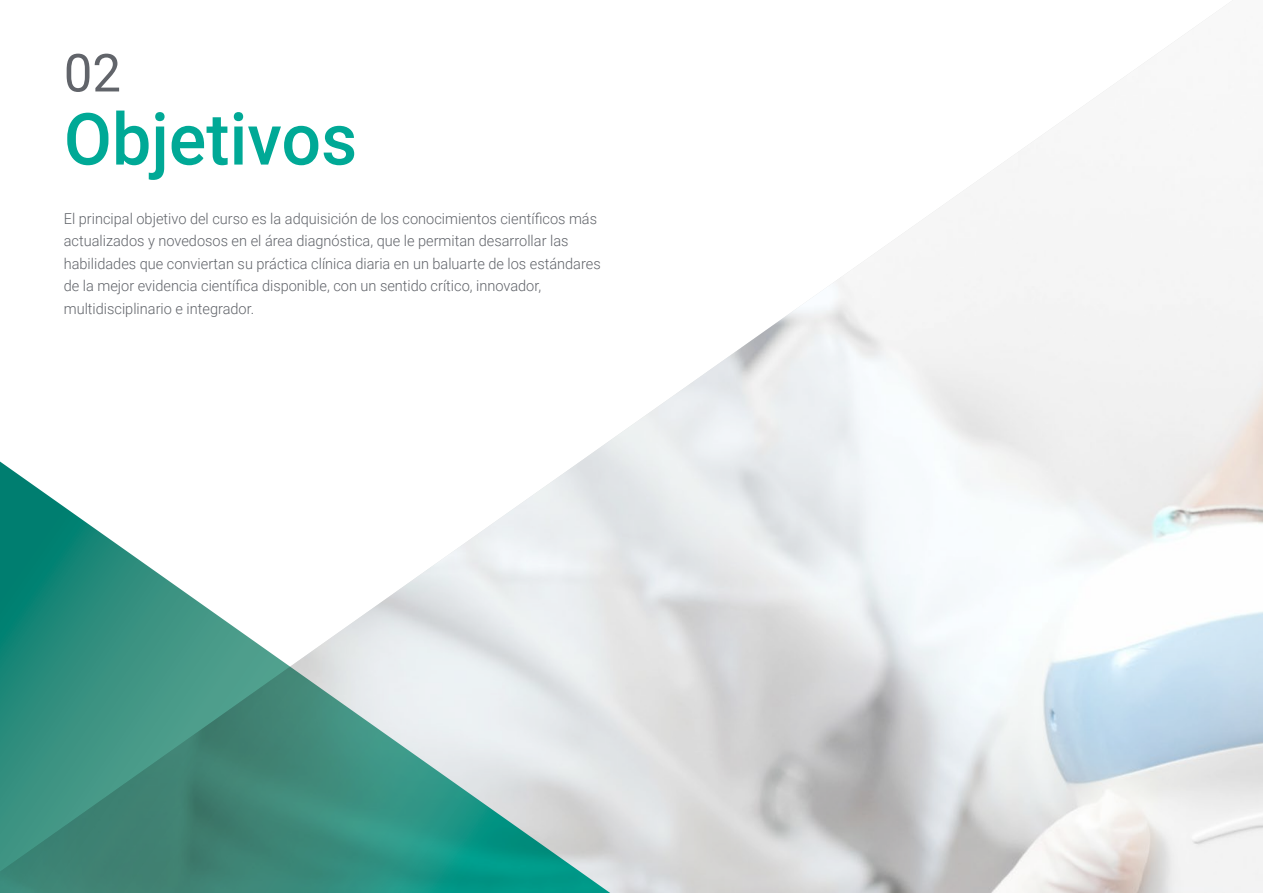
<style>
.page{position:relative;width:1263px;height:893px;background:#fff}
.page>*{position:absolute;margin:0;border:0;box-sizing:border-box;transform-origin:0 0}
.t1{font:500 72px "Roboto";color:#00a996}
.t2{font:52.5px "Roboto";color:#61646a}
.t3{font:300 15px/22.5px "Roboto";color:#61646a}
</style>
<div class="page">
<svg style="left:0;top:446px;width:640px;height:447px"></svg>
<h2 class="t2" style="left:64px;top:36px;width:59px">02</h2>
<h1 class="t1" style="left:64px;top:89px;width:295px">Objetivos</h1>
<p class="t3" style="left:64px;top:207px;width:538px">El principal objetivo del curso es la adquisición de los conocimientos científicos más actualizados y novedosos en el área diagnóstica, que le permitan desarrollar las habilidades que conviertan su práctica clínica diaria en un baluarte de los estándares de la mejor evidencia científica disponible, con un sentido crítico, innovador, multidisciplinario e integrador.</p>
</div>
